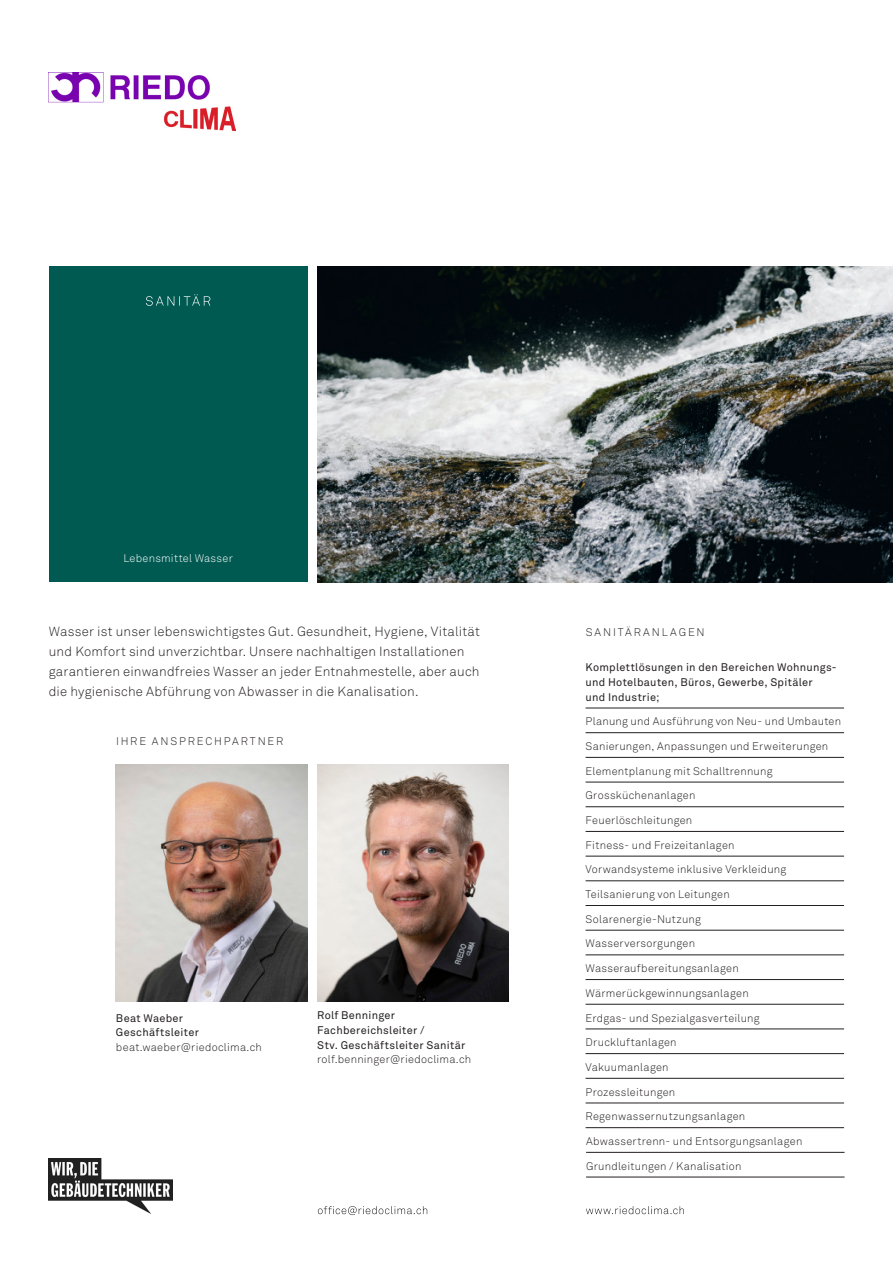
<style>
.page{position:relative;width:893px;height:1263px;background:#fff}
.page>*{position:absolute;margin:0;border:0;box-sizing:border-box;transform-origin:0 0}
.t1{font:300 13.2px/19.8px "Akkurat Std";letter-spacing:.015em;color:#231f20}
.Underline-Thin{font:300 10.95px "Akkurat Std";letter-spacing:.02em;color:#231f20}
.Underline-Bold{font:10.95px/14.9px "Akkurat Std";letter-spacing:.025em;color:#231f20}
.Versal{font:300 10.95px "Akkurat Std";letter-spacing:.17em;color:#231f20}
.t2{font:300 10.95px "Akkurat Std";letter-spacing:.025em;color:#fff}
</style>
<div class="page">
<svg style="left:318px;top:1206px;width:109px;height:9px"></svg>
<svg style="left:586px;top:1206px;width:98px;height:8px"></svg>
<div style="left:49px;top:266px;width:258px;height:316px;background:#005a52"></div>
<img style="left:317px;top:266px;width:576px;height:316px">
<svg style="left:146px;top:294px;width:64px;height:12px"></svg>
<hr style="left:586px;top:708px;width:258px;height:1px;background:#231f20">
<hr style="left:586px;top:979px;width:258px;height:1px;background:#231f20">
<hr style="left:586px;top:732px;width:258px;height:1px;background:#231f20">
<hr style="left:586px;top:1004px;width:258px;height:1px;background:#231f20">
<hr style="left:586px;top:1029px;width:258px;height:1px;background:#231f20">
<hr style="left:586px;top:1053px;width:258px;height:1px;background:#231f20">
<hr style="left:586px;top:1078px;width:258px;height:1px;background:#231f20">
<hr style="left:586px;top:1103px;width:258px;height:1px;background:#231f20">
<hr style="left:586px;top:1127px;width:258px;height:1px;background:#231f20">
<hr style="left:586px;top:954px;width:258px;height:1px;background:#231f20">
<hr style="left:586px;top:782px;width:258px;height:1px;background:#231f20">
<hr style="left:586px;top:806px;width:258px;height:1px;background:#231f20">
<hr style="left:586px;top:831px;width:258px;height:1px;background:#231f20">
<hr style="left:586px;top:856px;width:258px;height:1px;background:#231f20">
<hr style="left:586px;top:905px;width:258px;height:1px;background:#231f20">
<hr style="left:586px;top:930px;width:258px;height:1px;background:#231f20">
<hr style="left:586px;top:880px;width:258px;height:1px;background:#231f20">
<hr style="left:586px;top:757px;width:258px;height:1px;background:#231f20">
<img style="left:317px;top:765px;width:192px;height:237px">
<img style="left:116px;top:765px;width:191px;height:237px">
<hr style="left:586px;top:1152px;width:258px;height:1px;background:#231f20">
<hr style="left:586px;top:1177px;width:258px;height:1px;background:#231f20">
<img style="left:49px;top:73px;width:186px;height:57px">
<img style="left:49px;top:1158px;width:124px;height:55px">
<p class="t2" style="left:123px;top:552px;width:111px">Lebensmittel Wasser</p>
<p class="t1" style="left:49px;top:622px;width:433px">Wasser ist unser lebenswichtigstes Gut. Gesundheit, Hygiene, Vitalität und Komfort sind unverzichtbar. Unsere nachhaltigen Installationen garantieren einwandfreies Wasser an jeder Entnahmestelle, aber auch die hygienische Abführung von Abwasser in die Kanalisation.</p>
<p class="Versal" style="left:586px;top:626px;width:120px">SANITÄRANLAGEN</p>
<p class="Underline-Bold" style="left:586px;top:660px;width:253px">Komplettlösungen in den Bereichen Wohnungs&shy;und Hotelbauten, Büros, Gewerbe, Spitäler<br>und Industrie;</p>
<p class="Versal" style="left:116px;top:735px;width:169px">IHRE ANSPRECHPARTNER</p>
<p class="Underline-Bold" style="left:116px;top:1010px;width:69px">Beat Waeber</p>
<p class="Underline-Bold" style="left:116px;top:1025px;width:84px">Geschäftsleiter</p>
<p class="Underline-Thin" style="left:116px;top:1041px;width:147px">beat.waeber@riedoclima.ch</p>
<p class="Underline-Bold" style="left:317px;top:1008px;width:79px">Rolf Benninger</p>
<p class="Underline-Bold" style="left:317px;top:1023px;width:109px">Fachbereichsleiter /</p>
<p class="Underline-Bold" style="left:317px;top:1037px;width:150px">Stv. Geschäftsleiter Sanitär</p>
<p class="Underline-Thin" style="left:317px;top:1053px;width:156px">rolf.benninger@riedoclima.ch</p>
<p class="Underline-Thin" style="left:586px;top:715px;width:257px">Planung und Ausführung von Neu- und Umbauten</p>
<p class="Underline-Thin" style="left:586px;top:740px;width:244px">Sanierungen, Anpassungen und Erweiterungen</p>
<p class="Underline-Thin" style="left:586px;top:764px;width:189px">Elementplanung mit Schalltrennung</p>
<p class="Underline-Thin" style="left:586px;top:789px;width:111px">Grossküchenanlagen</p>
<p class="Underline-Thin" style="left:586px;top:814px;width:108px">Feuerlöschleitungen</p>
<p class="Underline-Thin" style="left:586px;top:838px;width:150px">Fitness- und Freizeitanlagen</p>
<p class="Underline-Thin" style="left:586px;top:888px;width:146px">Teilsanierung von Leitungen</p>
<p class="Underline-Thin" style="left:586px;top:912px;width:117px">Solarenergie-Nutzung</p>
<p class="Underline-Thin" style="left:586px;top:863px;width:202px">Vorwandsysteme inklusive Verkleidung</p>
<p class="Underline-Thin" style="left:586px;top:937px;width:111px">Wasserversorgungen</p>
<p class="Underline-Thin" style="left:586px;top:962px;width:155px">Wasseraufbereitungsanlagen</p>
<p class="Underline-Thin" style="left:586px;top:986px;width:165px">Wärmerückgewinnungsanlagen</p>
<p class="Underline-Thin" style="left:586px;top:1011px;width:176px">Erdgas- und Spezialgasverteilung</p>
<p class="Underline-Thin" style="left:586px;top:1036px;width:93px">Druckluftanlagen</p>
<p class="Underline-Thin" style="left:586px;top:1060px;width:85px">Vakuumanlagen</p>
<p class="Underline-Thin" style="left:586px;top:1085px;width:91px">Prozessleitungen</p>
<p class="Underline-Thin" style="left:586px;top:1110px;width:161px">Regenwassernutzungsanlagen</p>
<p class="Underline-Thin" style="left:586px;top:1134px;width:218px">Abwassertrenn- und Entsorgungsanlagen</p>
<p class="Underline-Thin" style="left:586px;top:1159px;width:157px">Grundleitungen / Kanalisation</p>
</div>
